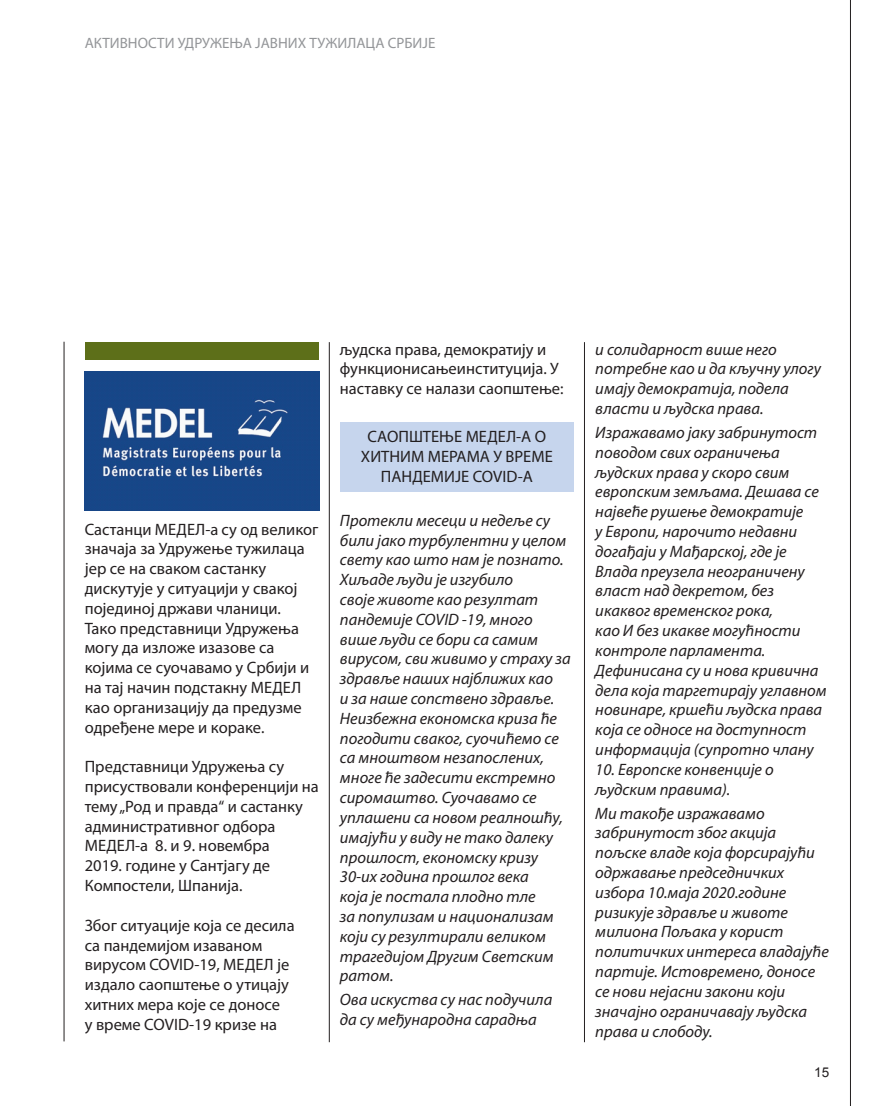
<style>
.page{position:relative;width:893px;height:1106px;background:#fff}
.page>*{position:absolute;margin:0;border:0;box-sizing:border-box;transform-origin:0 0}
.t1{font:italic 16.5px/19.8px "Myriad Pro";color:#231f20}
.t2{font:16.5px/19.8px "Myriad Pro";color:#231f20}
.t3{font:15px "Myriad Pro";color:#939598}
.t4{font:13.5px "Arial";color:#231f20}
</style>
<div class="page">
<hr style="left:850px;top:0;width:1px;height:1106px;background:#231f20">
<div style="left:340px;top:422px;width:234px;height:69px;background:#c6d5ed"></div>
<hr style="left:329px;top:342px;width:1px;height:700px;background:#231f20">
<hr style="left:584px;top:342px;width:1px;height:700px;background:#231f20">
<img style="left:85px;top:371px;width:234px;height:139px">
<div style="left:85px;top:342px;width:234px;height:18px;background:#5d6f19"></div>
<hr style="left:64px;top:342px;width:1px;height:699px;background:#231f20">
<p class="t3" style="left:85px;top:34px;width:352px">АКТИВНОСТИ УДРУЖЕЊА ЈАВНИХ ТУЖИЛАЦА СРБИЈЕ</p>
<p class="t2" style="left:85px;top:519px;width:235px">Састанци МЕДЕЛ-а су од великог значаја за Удружење тужилаца јер се на сваком састанку дискутује у ситуацији у свакој појединој држави чланици.<br>Тако представници Удружења могу да изложе изазове са којима се суочавамо у Србији и на тај начин подстакну МЕДЕЛ као организацију да предузме одређене мере и кораке.</p>
<p class="t2" style="left:85px;top:756px;width:235px">Представници Удружења су присуствовали конференцији на тему „Род и правда“ и састанку административног одбора<br>МЕДЕЛ-а 8. и 9. новембра<br>2019. године у Сантјагу де<br>Компостели, Шпанија.</p>
<p class="t2" style="left:85px;top:915px;width:211px">Због ситуације која се десила са пандемијом изаваном вирусом COVID-19, МЕДЕЛ је издало саопштење о утицају хитних мера које се доносе<br>у време COVID-19 кризе на</p>
<p class="t2" style="left:340px;top:339px;width:225px">људска права, демократију и функционисањеинституција. У наставку се налази саопштење:</p>
<p class="t2" style="left:361px;top:426px;width:193px;text-align:center">САОПШТЕЊЕ МЕДЕЛ-А О<br>ХИТНИМ МЕРАМА У ВРЕМЕ<br>ПАНДЕМИЈЕ COVID-A</p>
<p class="t1" style="left:340px;top:510px;width:232px">Протекли месеци и недеље су били јако турбулентни у целом свету као што нам је познато.<br>Хиљаде људи је изгубило<br>своје животе као резултат пандемије COVID -19, много више људи се бори са самим вирусом, сви живимо у страху за здравље наших најближих као<br>и за наше сопствено здравље.<br>Неизбежна економска криза ће погодити сваког, суочићемо се са мноштвом незапослених, многе ће задесити екстремно сиромаштво. Суочавамо се уплашени са новом реалношћу, имајући у виду не тако далеку прошлост, економску кризу<br>30-их година прошлог века<br>која је постала плодно тле<br>за популизам и национализам који су резултирали великом трагедијом Другим Светским ратом.</p>
<p class="t1" style="left:340px;top:989px;width:214px">Ова искуства су нас подучила да су међународна сарадња</p>
<p class="t1" style="left:595px;top:339px;width:227px">и солидарност више него потребне као и да кључну улогу имају демократија, подела власти и људска права.</p>
<p class="t1" style="left:595px;top:422px;width:233px">Изражавамо јаку забринутост поводом свих ограничења људских права у скоро свим европским земљама. Дешава се највеће рушење демократије<br>у Европи, нарочито недавни догађаји у Мађарској, где је<br>Влада преузела неограничену власт над декретом, без икаквог временског рока,<br>као И без икакве могућности контроле парламента.<br>Дефинисана су и нова кривична дела која таргетирају углавном новинаре, кршећи људска права која се односе на доступност информација (супротно члану</p>
<p class="t1" style="left:595px;top:759px;width:180px">10. Европске конвенције о људским правима).</p>
<p class="t1" style="left:595px;top:803px;width:235px">Ми такође изражавамо забринутост због акција пољске владе која форсирајући одржавање председничких избора 10.маја 2020.године ризикује здравље и животе милиона Пољака у корист политичких интереса владајуће партије. Истовремено, доносе се нови нејасни закони који значајно ограничавају људска права и слободу.</p>
<p class="t4" style="left:814px;top:1063px;width:17px">15</p>
</div>
